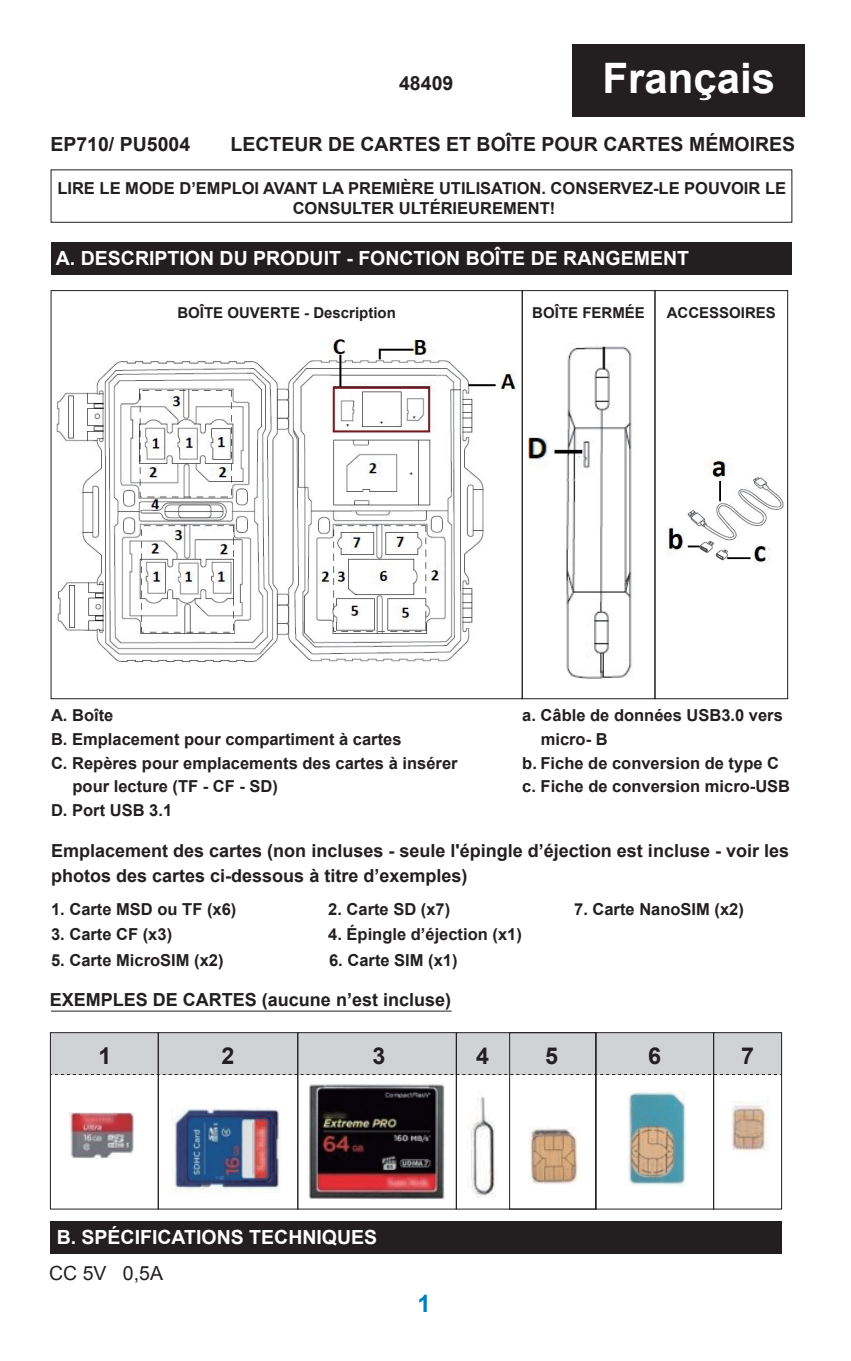
<style>
.page{position:relative;width:851px;height:1361px;background:#fff}
.page>*{position:absolute;margin:0;border:0;box-sizing:border-box;transform-origin:0 0}
.t1{font:700 42px "Arial";color:#fff}
.t2{font:700 24px "Arial";color:#007fc5}
.t3{font:700 23.4px "Arial";color:#231f20}
.t4{font:700 19.5px "Arial";color:#fff}
.t5{font:700 19.5px "Arial";color:#231f20}
.t6{font:19.5px "Arial";color:#231f20}
.t7{font:700 18px/25.2px "Arial";color:#231f20}
.t8{font:700 16.5px/19.8px "Arial";color:#231f20;text-align:center}
.t9{font:700 15px "Arial";color:#231f20}
</style>
<div class="page">
<div style="left:50px;top:1032px;width:731px;height:42px;background:#d1d2d4"></div>
<img style="left:56px;top:339px;width:460px;height:323px">
<div style="left:51px;top:243px;width:740px;height:32px;background:#231f20"></div>
<div style="left:50px;top:1221px;width:731px;height:32px;background:#231f20"></div>
<div style="left:572px;top:44px;width:233px;height:73px;background:#231f20"></div>
<div style="left:51px;top:169px;width:741px;height:54px;border:1px solid #231f20"></div>
<div style="left:522px;top:290px;width:133px;height:409px;border:1px solid #231f20"></div>
<div style="left:654px;top:290px;width:134px;height:409px;border:1px solid #231f20"></div>
<img style="left:665px;top:457px;width:119px;height:106px">
<img style="left:528px;top:346px;width:105px;height:332px">
<img style="left:171px;top:1107px;width:109px;height:85px">
<img style="left:308px;top:1082px;width:136px;height:117px">
<img style="left:528px;top:1126px;width:50px;height:59px">
<img style="left:627px;top:1091px;width:59px;height:95px">
<img style="left:731px;top:1101px;width:37px;height:51px">
<img style="left:466px;top:1096px;width:30px;height:101px">
<img style="left:70px;top:1112px;width:63px;height:46px">
<div style="left:50px;top:1032px;width:109px;height:177px;border:1px solid #231f20"></div>
<div style="left:158px;top:1032px;width:140px;height:177px;border:1px solid #231f20"></div>
<div style="left:456px;top:1032px;width:140px;height:177px;border:1px solid #231f20"></div>
<div style="left:595px;top:1032px;width:118px;height:177px;border:1px solid #231f20"></div>
<div style="left:509px;top:1032px;width:87px;height:177px;border:1px solid #231f20"></div>
<div style="left:713px;top:1032px;width:68px;height:177px;border:1px solid #231f20"></div>
<div style="left:297px;top:1032px;width:159px;height:177px;border:1px solid #231f20"></div>
<svg style="left:50px;top:1074px;width:731px;height:1px"></svg>
<hr style="left:51px;top:1010px;width:400px;height:1px;background:#231f20">
<p class="t5" style="left:50px;top:131px;width:141px">EP710/ PU5004</p>
<p class="t5" style="left:399px;top:70px;width:56px">48409</p>
<h1 class="t1" style="left:602px;top:50px;width:174px">Français</h1>
<p class="t5" style="left:230px;top:131px;width:566px">LECTEUR DE CARTES ET BOÎTE POUR CARTES MÉMOIRES</p>
<p class="t8" style="left:57px;top:179px;width:730px">LIRE LE MODE D’EMPLOI AVANT LA PREMIÈRE UTILISATION. CONSERVEZ-LE POUVOIR LE<br>CONSULTER ULTÉRIEUREMENT!</p>
<p class="t4" style="left:56px;top:245px;width:634px">A. DESCRIPTION DU PRODUIT - FONCTION BOÎTE DE RANGEMENT</p>
<p class="t9" style="left:177px;top:302px;width:220px">BOÎTE OUVERTE - Description</p>
<p class="t9" style="left:532px;top:302px;width:114px">BOÎTE FERMÉE</p>
<p class="t9" style="left:666px;top:302px;width:111px">ACCESSOIRES</p>
<p class="t8" style="left:522px;top:706px;width:262px">a. Câble de données USB3.0 vers</p>
<p class="t8" style="left:540px;top:730px;width:68px">micro- B</p>
<p class="t8" style="left:522px;top:753px;width:258px">b. Fiche de conversion de type C</p>
<p class="t8" style="left:522px;top:777px;width:269px">c. Fiche de conversion micro-USB</p>
<p class="t8" style="left:51px;top:706px;width:64px">A. Boîte</p>
<p class="t8" style="left:51px;top:730px;width:352px">B. Emplacement pour compartiment à cartes</p>
<p class="t8" style="left:51px;top:753px;width:408px">C. Repères pour emplacements des cartes à insérer</p>
<p class="t8" style="left:72px;top:777px;width:207px">pour lecture (TF - CF - SD)</p>
<p class="t8" style="left:51px;top:801px;width:123px">D. Port USB 3.1</p>
<p class="t7" style="left:51px;top:838px;width:739px">Emplacement des cartes (non incluses - seule l'épingle d’éjection est incluse - voir les photos des cartes ci-dessous à titre d’exemples)</p>
<p class="t8" style="left:51px;top:900px;width:187px">1. Carte MSD ou TF (x6)</p>
<p class="t8" style="left:328px;top:900px;width:123px">2. Carte SD (x7)</p>
<p class="t8" style="left:574px;top:900px;width:171px">7. Carte NanoSIM (x2)</p>
<p class="t8" style="left:51px;top:925px;width:123px">3. Carte CF (x3)</p>
<p class="t8" style="left:328px;top:925px;width:195px">4. Épingle d’éjection (x1)</p>
<p class="t8" style="left:51px;top:950px;width:174px">5. Carte MicroSIM (x2)</p>
<p class="t8" style="left:329px;top:950px;width:130px">6. Carte SIM (x1)</p>
<p class="t7" style="left:50px;top:987px;width:403px">EXEMPLES DE CARTES (aucune n’est incluse)</p>
<h3 class="t3" style="left:98px;top:1040px;width:14px">1</h3>
<h3 class="t3" style="left:221px;top:1040px;width:14px">2</h3>
<h3 class="t3" style="left:372px;top:1040px;width:14px">3</h3>
<h3 class="t3" style="left:476px;top:1040px;width:14px">4</h3>
<h3 class="t3" style="left:545px;top:1040px;width:14px">5</h3>
<h3 class="t3" style="left:648px;top:1040px;width:14px">6</h3>
<h3 class="t3" style="left:741px;top:1040px;width:14px">7</h3>
<p class="t4" style="left:57px;top:1224px;width:322px">B. SPÉCIFICATIONS TECHNIQUES</p>
<p class="t6" style="left:49px;top:1261px;width:115px">CC 5V 0,5A</p>
<h2 class="t2" style="left:417px;top:1287px;width:15px">1</h2>
</div>
